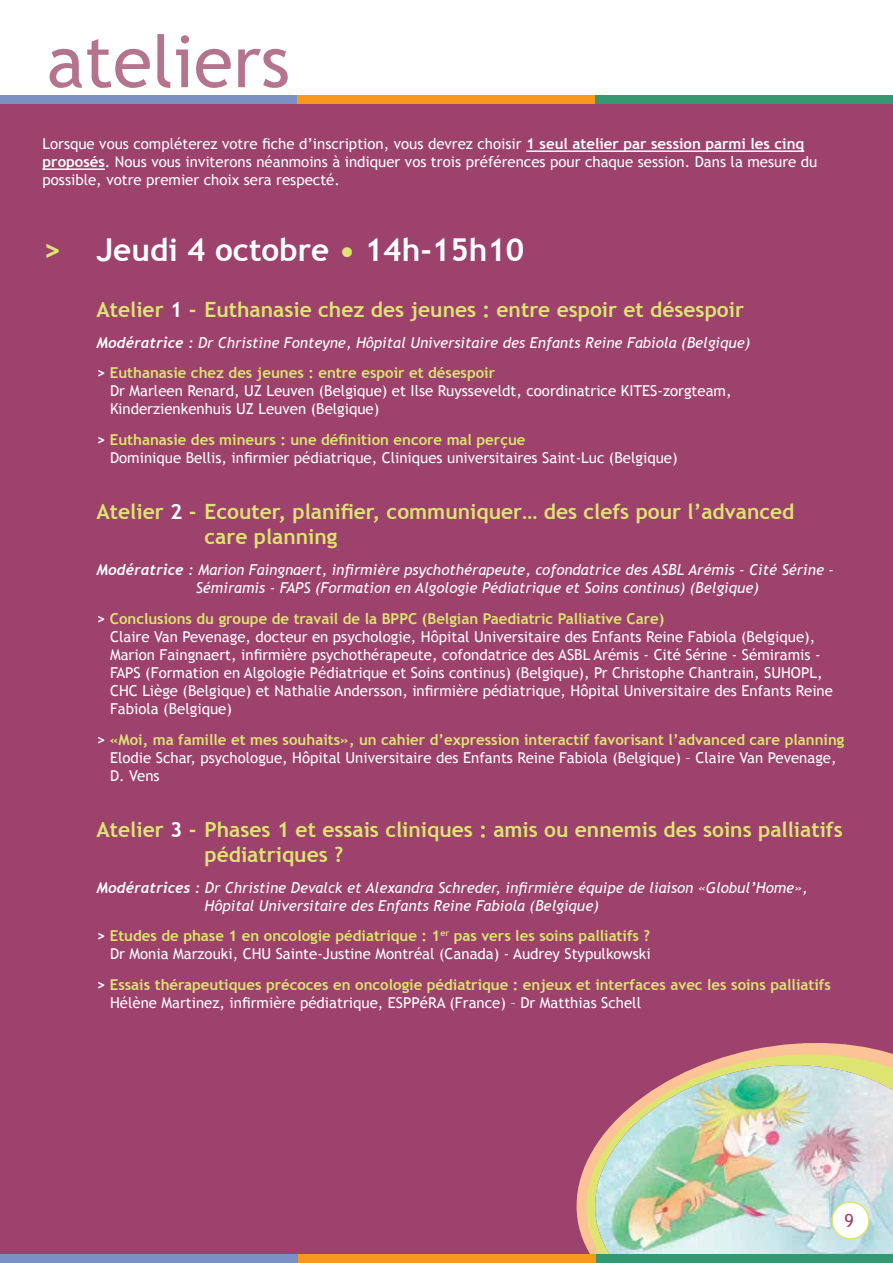
<style>
.page{position:relative;width:893px;height:1263px;background:#fff}
.page>*{position:absolute;margin:0;border:0;box-sizing:border-box;transform-origin:0 0}
.t1{font:72px "Trebuchet MS";color:#b4748d}
.t2{font:700 31.5px "Trebuchet MS";color:#fff}
.t3{font:700 21px/25.2px "Trebuchet MS";color:#dde570}
.t4{font:18px "Trebuchet MS";color:#9d416d}
.t5{font:15px/18px "Trebuchet MS";color:#fff}
.t6{font:italic 15px/18px "Trebuchet MS";color:#fff}
.t7{font:700 15px/18px "Trebuchet MS";color:#dde570}
.s1{font-weight:700}
.s2{color:#dde570}
.s3{color:#fff}
.s4{font-family:"Trebuchet";font-weight:700}
.s5{font-weight:700;font-style:normal}
.s6{font-weight:700;font-style:normal;color:#dde570}
.s7{font-weight:700;color:#dde570}
.s8{font-weight:400;color:#fff}
</style>
<div class="page">
<div style="left:0;top:102px;width:893px;height:1157px;background:#9d416d"></div>
<svg style="left:576px;top:1043px;width:306px;height:194px"></svg>
<svg style="left:582px;top:1051px;width:311px;height:14px"></svg>
<img style="left:582px;top:1065px;width:311px;height:189px">
<div style="left:595px;top:1254px;width:298px;height:9px;background:#369872"></div>
<div style="left:0;top:1254px;width:298px;height:9px;background:#7b91c3"></div>
<div style="left:298px;top:1254px;width:297px;height:9px;background:#f8991d"></div>
<hr style="left:526px;top:150px;width:278px;height:2px;background:#fff">
<hr style="left:43px;top:168px;width:62px;height:2px;background:#fff">
<div style="left:595px;top:96px;width:298px;height:8px;background:#369872"></div>
<div style="left:0;top:96px;width:298px;height:8px;background:#7b91c3"></div>
<div style="left:298px;top:96px;width:297px;height:8px;background:#f8991d"></div>
<div style="left:832px;top:1202px;width:37px;height:37px;background:#fff;border-radius:50%"></div>
<div style="left:831px;top:1201px;width:39px;height:38px;border:2px solid #dde570;border-radius:50%"></div>
<h1 class="t1" style="left:47px;top:19px;width:245px">ateliers</h1>
<p class="t5" style="left:43px;top:135px;width:776px">Lorsque vous compléterez votre fiche d’inscription, vous devrez choisir <span class="s1">1 seul atelier par session parmi les cinq proposés</span>. Nous vous inviterons néanmoins à indiquer vos trois préférences pour chaque session. Dans la mesure du possible, votre premier choix sera respecté.</p>
<h2 class="t2" style="left:43px;top:230px;width:483px"><span class="s2">&gt;</span> Jeudi 4 octobre <span class="s2">•</span> 14h-15h10</h2>
<h3 class="t3" style="left:97px;top:297px;width:649px">Atelier <span class="s3">1</span> - Euthanasie chez des jeunes : entre espoir et désespoir</h3>
<p class="t6" style="left:97px;top:327px;width:655px;line-height:30.8px"><span class="s4">Modératrice :</span> Dr Christine Fonteyne, Hôpital Universitaire des Enfants Reine Fabiola (Belgique) <span class="s5">&gt;</span> <span class="s6">Euthanasie chez des jeunes : entre espoir et désespoir</span></p>
<p class="t5" style="left:110px;top:382px;width:623px">Dr Marleen Renard, UZ Leuven (Belgique) et Ilse Ruysseveldt, coordinatrice KITES-zorgteam,<br>Kinderzienkenhuis UZ Leuven (Belgique)</p>
<p class="t5" style="left:110px;top:431px;width:569px;text-indent:-14px"><span class="s1">&gt;</span> <span class="s7">Euthanasie des mineurs : une définition encore mal perçue<br></span>Dominique Bellis, infirmier pédiatrique, Cliniques universitaires Saint-Luc (Belgique)</p>
<h3 class="t3" style="left:205px;top:499px;width:591px;text-indent:-108px">Atelier <span class="s3">2</span> - Ecouter, planifier, communiquer… des clefs pour l’advanced care planning</h3>
<p class="t6" style="left:196px;top:561px;width:640px;text-indent:-99px"><span class="s4">Modératrice :</span> Marion Faingnaert, infirmière psychothérapeute, cofondatrice des ASBL Arémis - Cité Sérine -<br>Sémiramis - FAPS (Formation en Algologie Pédiatrique et Soins continus) (Belgique)</p>
<p class="t5" style="left:110px;top:610px;width:724px;text-indent:-14px"><span class="s1">&gt;</span> <span class="s7">Conclusions du groupe de travail de la BPPC (Belgian Paediatric Palliative Care)<br></span>Claire Van Pevenage, docteur en psychologie, Hôpital Universitaire des Enfants Reine Fabiola (Belgique), Marion Faingnaert, infirmière psychothérapeute, cofondatrice des ASBL Arémis - Cité Sérine - Sémiramis - FAPS (Formation en Algologie Pédiatrique et Soins continus) (Belgique), Pr Christophe Chantrain, SUHOPL, CHC Liège (Belgique) et Nathalie Andersson, infirmière pédiatrique, Hôpital Universitaire des Enfants Reine Fabiola (Belgique)</p>
<p class="t5" style="left:110px;top:730px;width:736px;text-indent:-14px"><span class="s1">&gt;</span> <span class="s7">«Moi, ma famille et mes souhaits», un cahier d’expression interactif favorisant l’advanced care planning<br></span>Elodie Schar, psychologue, Hôpital Universitaire des Enfants Reine Fabiola (Belgique) – Claire Van Pevenage,<br>D. Vens</p>
<h3 class="t3" style="left:205px;top:816px;width:640px;text-indent:-108px">Atelier <span class="s3">3</span> - Phases 1 et essais cliniques : amis ou ennemis des soins palliatifs pédiatriques ?</h3>
<p class="t6" style="left:205px;top:878px;width:605px;text-indent:-108px"><span class="s4">Modératrices :</span> Dr Christine Devalck et Alexandra Schreder, infirmière équipe de liaison «Globul’Home»,<br>Hôpital Universitaire des Enfants Reine Fabiola (Belgique)</p>
<p class="t5" style="left:97px;top:927px;width:556px;text-align:right"><span class="s1">&gt;</span> <span class="s7">Etudes de phase 1 en oncologie pédiatrique : 1</span><sup>er</sup> <span class="s7">pas vers les soins palliatifs ?<br></span>Dr Monia Marzouki, CHU Sainte-Justine Montréal (Canada) - Audrey Stypulkowski</p>
<p class="t7" style="left:110px;top:976px;width:722px;text-indent:-14px"><span class="s3">&gt;</span> Essais thérapeutiques précoces en oncologie pédiatrique : enjeux et interfaces avec les soins palliatifs<br><span class="s8">Hélène Martinez, infirmière pédiatrique, ESPPéRA (France) – Dr Matthias Schell</span></p>
<p class="t4" style="left:845px;top:1210px;width:11px">9</p>
</div>
